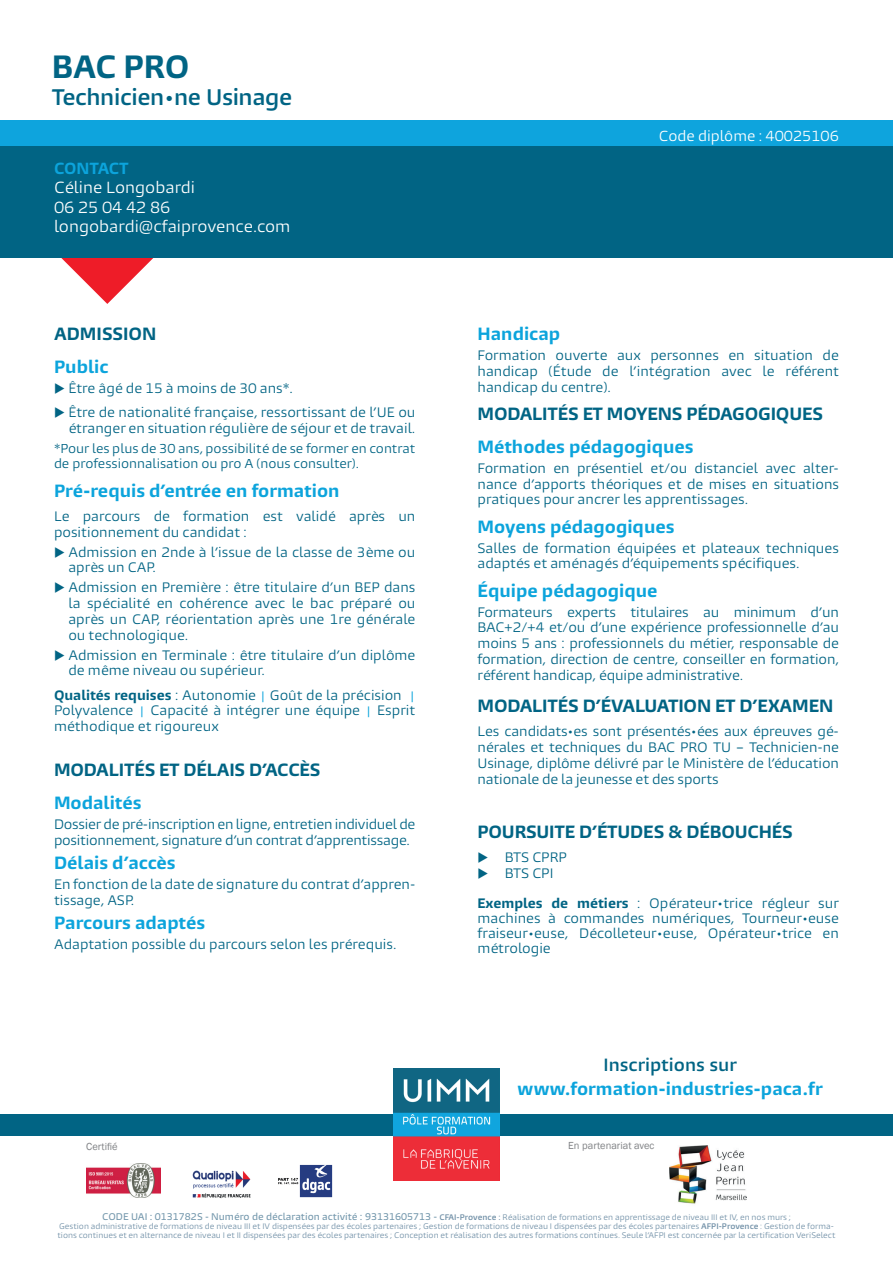
<style>
.page{position:relative;width:893px;height:1263px;background:#fff}
.page>*{position:absolute;margin:0;border:0;box-sizing:border-box;transform-origin:0 0}
.t1{font:700 30px "Burlingame Pro";color:#016484}
.t2{font:600 21px "Burlingame Pro";letter-spacing:-.02em;color:#016484}
.t3{font:700 16.5px "Burlingame Pro";color:#0ca4dc}
.t4{font:700 16.5px "Burlingame Pro";letter-spacing:-.01em;color:#016484}
.t5{font:600 16.5px "Burlingame Pro";color:#016484}
.t6{font:15px/19.5px "Burlingame Pro";color:#fff}
.t7{font:700 15px "Burlingame Pro";color:#0ca4dc}
.t8{font:13.5px "Burlingame Pro";color:#fff}
.t9{font:12.75px/15.8px "Burlingame Pro";color:#016484;text-align:justify}
.t10{font:12.75px/15.8px "Burlingame Pro";letter-spacing:-.02em;color:#016484}
.t11{font:12px/15.8px "Burlingame Pro";color:#016484}
.t12{font:10.5px "Franklin Gothic";color:#808285}
.t13{font:7.5px/9px "Burlingame Pro";color:#7190a7;text-align:center}
.s1{font-weight:700}
.s2{font-family:"Franklin Gothic";color:#0ca4dc}
.s3{font-weight:500;font-size:9px;color:#7397ac}
.s4{font-weight:600}
.s5{font-weight:500}
</style>
<div class="page">
<svg style="left:61px;top:257px;width:93px;height:47px"></svg>
<div style="left:0;top:1114px;width:893px;height:22px;background:#016484"></div>
<div style="left:0;top:146px;width:893px;height:111px;background:#016484"></div>
<img style="left:394px;top:1068px;width:105px;height:112px">
<div style="left:0;top:121px;width:893px;height:25px;background:#0ea4dd"></div>
<img style="left:669px;top:1145px;width:77px;height:59px">
<img style="left:87px;top:1163px;width:74px;height:34px">
<img style="left:278px;top:1164px;width:55px;height:34px">
<img style="left:192px;top:1170px;width:59px;height:29px">
<h1 class="t1" style="left:52px;top:47px;width:139px">BAC PRO</h1>
<h2 class="t2" style="left:52px;top:84px;width:242px">Technicien•ne Usinage</h2>
<p class="t7" style="left:54px;top:159px;width:76px">CONTACT</p>
<p class="t6" style="left:54px;top:178px;width:238px">Céline Longobardi<br>06 25 04 42 86 longobardi@cfaiprovence.com</p>
<p class="t4" style="left:54px;top:323px;width:104px">ADMISSION</p>
<p class="t3" style="left:54px;top:356px;width:56px">Public</p>
<p class="t9" style="left:54px;top:380px;width:240px">◆ Être âgé de 15 à moins de 30 ans*.</p>
<p class="t9" style="left:54px;top:404px;width:363px;text-align:right">◆ Être de nationalité française, ressortissant de l’UE ou étranger en situation régulière de séjour et de travail.</p>
<p class="t11" style="left:54px;top:440px;width:363px">*Pour les plus de 30 ans, possibilité de se former en contrat de professionnalisation ou pro A (nous consulter).</p>
<p class="t3" style="left:54px;top:480px;width:287px">Pré-requis d’entrée en formation</p>
<p class="t9" style="left:54px;top:508px;width:363px">Le parcours de formation est validé après un positionnement du candidat :</p>
<p class="t9" style="left:68px;top:544px;width:348px;text-indent:-14px">◆ Admission en 2nde à l’issue de la classe de 3ème ou après un CAP.</p>
<p class="t9" style="left:68px;top:580px;width:349px;text-indent:-14px">◆ Admission en Première : être titulaire d’un BEP dans la spécialité en cohérence avec le bac préparé ou après un CAP, réorientation après une 1re générale ou technologique.</p>
<p class="t9" style="left:68px;top:647px;width:349px;text-indent:-14px">◆ Admission en Terminale : être titulaire d’un diplôme de même niveau ou supérieur.</p>
<p class="t9" style="left:54px;top:687px;width:363px"><span class="s1">Qualités requises</span> : Autonomie <span class="s2">|</span> Goût de la précision <span class="s2">| </span>Polyvalence <span class="s2">|</span> Capacité à intégrer une équipe <span class="s2">|</span> Esprit méthodique et rigoureux</p>
<p class="t4" style="left:54px;top:760px;width:268px">MODALITÉS ET DÉLAIS D’ACCÈS</p>
<p class="t3" style="left:54px;top:792px;width:89px">Modalités</p>
<p class="t10" style="left:54px;top:816px;width:363px">Dossier de pré-inscription en ligne, entretien individuel de positionnement, signature d’un contrat d’apprentissage.</p>
<p class="t3" style="left:54px;top:852px;width:123px">Délais d’accès</p>
<p class="t9" style="left:54px;top:876px;width:363px">En fonction de la date de signature du contrat d’appren&shy;tissage, ASP.</p>
<p class="t3" style="left:54px;top:912px;width:153px">Parcours adaptés</p>
<p class="t9" style="left:54px;top:936px;width:344px">Adaptation possible du parcours selon les prérequis.</p>
<p class="t8" style="left:659px;top:127px;width:182px">Code diplôme : 40025106</p>
<p class="t3" style="left:477px;top:324px;width:84px">Handicap</p>
<p class="t9" style="left:477px;top:348px;width:363px">Formation ouverte aux personnes en situation de handicap (Étude de l’intégration avec le référent handicap du centre).</p>
<p class="t4" style="left:477px;top:403px;width:347px">MODALITÉS ET MOYENS PÉDAGOGIQUES</p>
<p class="t3" style="left:477px;top:436px;width:218px">Méthodes pédagogiques</p>
<p class="t9" style="left:477px;top:460px;width:363px">Formation en présentiel et/ou distanciel avec alter&shy;nance d’apports théoriques et de mises en situations pratiques pour ancrer les apprentissages.</p>
<p class="t3" style="left:477px;top:516px;width:198px">Moyens pédagogiques</p>
<p class="t9" style="left:477px;top:540px;width:363px">Salles de formation équipées et plateaux techniques adaptés et aménagés d’équipements spécifiques.</p>
<p class="t3" style="left:477px;top:580px;width:182px">Équipe pédagogique</p>
<p class="t9" style="left:477px;top:604px;width:363px">Formateurs experts titulaires au minimum d’un BAC+2/+4 et/ou d’une expérience professionnelle d’au moins 5 ans : professionnels du métier, responsable de formation, direction de centre, conseiller en formation, référent handicap, équipe administrative.</p>
<p class="t4" style="left:477px;top:695px;width:357px">MODALITÉS D’ÉVALUATION ET D’EXAMEN</p>
<p class="t9" style="left:477px;top:724px;width:363px">Les candidats•es sont présentés•ées aux épreuves gé&shy;nérales et techniques du BAC PRO TU – Technicien-ne Usinage, diplôme délivré par le Ministère de l’éducation nationale de la jeunesse et des sports</p>
<p class="t4" style="left:477px;top:821px;width:317px">POURSUITE D’ÉTUDES &amp; DÉBOUCHÉS</p>
<p class="t9" style="left:477px;top:849px;width:91px">◆ BTS CPRP</p>
<p class="t9" style="left:477px;top:865px;width:78px">◆ BTS CPI</p>
<p class="t9" style="left:477px;top:895px;width:363px;line-height:15px"><span class="s1">Exemples de métiers</span> : Opérateur•trice régleur sur machines à commandes numériques, Tourneur•euse fraiseur•euse, Décolleteur•euse, Opérateur•trice en métrologie</p>
<p class="t5" style="left:603px;top:1055px;width:135px">Inscriptions sur</p>
<p class="t3" style="left:518px;top:1079px;width:307px">www.formation-industries-paca.fr</p>
<p class="t12" style="left:86px;top:1140px;width:33px">Certifié</p>
<p class="t12" style="left:568px;top:1139px;width:88px">En partenariat avec</p>
<p class="t13" style="left:57px;top:1213px;width:779px"><span class="s3">CODE UAI : 0131782S - Numéro de déclaration activité : 93131605713 -</span> <span class="s4">CFAI-Provence</span> <span class="s5">:</span> Réalisation de formations en apprentissage de niveau III et IV, en nos murs ;<br>Gestion administrative de formations de niveau III et IV dispensées par des écoles partenaires ; Gestion de formations de niveau I dispensées par des écoles partenaires <span class="s4">AFPI-Provence</span> : Gestion de forma&shy;tions continues et en alternance de niveau I et II dispensées par des écoles partenaires ; Conception et réalisation des autres formations continues. Seule l’AFPI est concernée par la certification VeriSelect</p>
</div>
